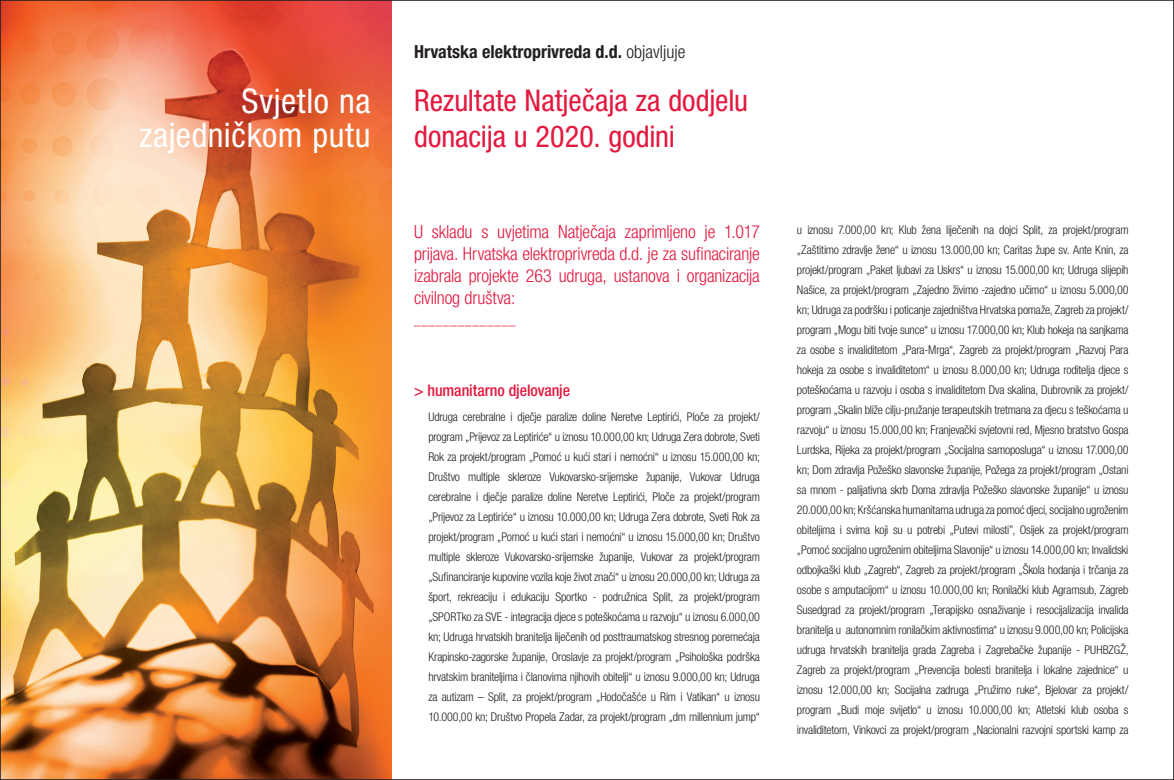
<style>
.page{position:relative;width:1174px;height:780px;background:#fff}
.page>*{position:absolute;margin:0;border:0;box-sizing:border-box;transform-origin:0 0}
.t1{font:condensed 34px "Helvetica Neue LT Pro";letter-spacing:.015em;color:#fff}
.t2{font:condensed 30px/36px "Helvetica Neue LT Pro";color:#e4183e}
.t3{font:300 condensed 18px/22px "Helvetica Neue LT Pro";letter-spacing:-.01em;color:#e4183e;text-align:justify}
.t4{font:700 condensed 18px "Helvetica Neue LT Pro";color:#231f20}
.t5{font:500 condensed 16px "Helvetica Neue LT Pro";letter-spacing:-.005em;color:#e4183e}
.t6{font:300 condensed 12px/20px "Helvetica Neue LT Pro";letter-spacing:-.02em;color:#231f20;text-align:justify}
.t7{font:12px "L Dax";color:#e4183e}
.s1{font-weight:300}
</style>
<div class="page">
<img style="left:2px;top:2px;width:389px;height:776px">
<p class="t1" style="left:241px;top:82px;width:131px">Svjetlo na</p>
<p class="t1" style="left:139px;top:116px;width:233px">zajedničkom putu</p>
<p class="t4" style="left:414px;top:41px;width:273px">Hrvatska elektroprivreda d.d. <span class="s1">objavljuje</span></p>
<p class="t2" style="left:414px;top:82px;width:335px">Rezultate Natječaja za dodjelu donacija u 2020. godini</p>
<p class="t3" style="left:414px;top:221px;width:347px">U skladu s uvjetima Natječaja zaprimljeno je 1.017 prijava. Hrvatska elektroprivreda d.d. je za sufinaciranje izabrala projekte 263 udruga, ustanova i organizacija civilnog društva:</p>
<p class="t7" style="left:414px;top:313px;width:103px">______________</p>
<p class="t5" style="left:414px;top:380px;width:158px">&gt; humanitarno djelovanje</p>
<p class="t6" style="left:428px;top:407px;width:333px">Udruga cerebralne i dječje paralize doline Neretve Leptirići, Ploče za projekt/ program „Prijevoz za Leptiriće“ u iznosu 10.000,00 kn; Udruga Zera dobrote, Sveti Rok za projekt/program „Pomoć u kući stari i nemoćni“ u iznosu 15.000,00 kn; Društvo multiple skleroze Vukovarsko-srijemske županije, Vukovar Udruga cerebralne i dječje paralize doline Neretve Leptirići, Ploče za projekt/program „Prijevoz za Leptiriće“ u iznosu 10.000,00 kn; Udruga Zera dobrote, Sveti Rok za projekt/program „Pomoć u kući stari i nemoćni“ u iznosu 15.000,00 kn; Društvo multiple skleroze Vukovarsko-srijemske županije, Vukovar za projekt/program „Sufinanciranje kupovine vozila koje život znači“ u iznosu 20.000,00 kn; Udruga za šport, rekreaciju i edukaciju Sportko - podružnica Split, za projekt/program „SPORTko za SVE - integracija djece s poteškoćama u razvoju“ u iznosu 6.000,00 kn; Udruga hrvatskih branitelja liječenih od posttraumatskog stresnog poremećaja Krapinsko-zagorske županije, Oroslavje za projekt/program „Psihološka podrška hrvatskim braniteljima i članovima njihovih obitelji“ u iznosu 9.000,00 kn; Udruga za autizam – Split, za projekt/program „Hodočašće u Rim i Vatikan“ u iznosu 10.000,00 kn; Društvo Propela Zadar, za projekt/program „dm millennium jump“</p>
<p class="t6" style="left:797px;top:220px;width:333px">u iznosu 7.000,00 kn; Klub žena liječenih na dojci Split, za projekt/program „Zaštitimo zdravlje žene“ u iznosu 13.000,00 kn; Caritas župe sv. Ante Knin, za projekt/program „Paket ljubavi za Uskrs“ u iznosu 15.000,00 kn; Udruga slijepih Našice, za projekt/program „Zajedno živimo -zajedno učimo“ u iznosu 5.000,00 kn; Udruga za podršku i poticanje zajedništva Hrvatska pomaže, Zagreb za projekt/ program „Mogu biti tvoje sunce“ u iznosu 17.000,00 kn; Klub hokeja na sanjkama za osobe s invaliditetom „Para-Mrga“, Zagreb za projekt/program „Razvoj Para hokeja za osobe s invaliditetom“ u iznosu 8.000,00 kn; Udruga roditelja djece s poteškoćama u razvoju i osoba s invaliditetom Dva skalina, Dubrovnik za projekt/ program „Skalin bliže cilju-pružanje terapeutskih tretmana za djecu s teškoćama u razvoju“ u iznosu 15.000,00 kn; Franjevački svjetovni red, Mjesno bratstvo Gospa Lurdska, Rijeka za projekt/program „Socijalna samoposluga“ u iznosu 17.000,00 kn; Dom zdravlja Požeško slavonske županije, Požega za projekt/program „Ostani sa mnom - palijativna skrb Doma zdravlja Požeško slavonske županije“ u iznosu 20.000,00 kn; Kršćanska humanitarna udruga za pomoć djeci, socijalno ugroženim obiteljima i svima koji su u potrebi „Putevi milosti”, Osijek za projekt/program „Pomoć socijalno ugroženim obiteljima Slavonije“ u iznosu 14.000,00 kn; Invalidski odbojkaški klub „Zagreb“, Zagreb za projekt/program „Škola hodanja i trčanja za osobe s amputacijom“ u iznosu 10.000,00 kn; Ronilački klub Agramsub, Zagreb Susedgrad za projekt/program „Terapijsko osnaživanje i resocijalizacija invalida branitelja u autonomnim ronilačkim aktivnostima“ u iznosu 9.000,00 kn; Policijska udruga hrvatskih branitelja grada Zagreba i Zagrebačke županije - PUHBZGŽ, Zagreb za projekt/program „Prevencija bolesti branitelja i lokalne zajednice“ u iznosu 12.000,00 kn; Socijalna zadruga „Pružimo ruke“, Bjelovar za projekt/ program „Budi moje svijetlo“ u iznosu 10.000,00 kn; Atletski klub osoba s invaliditetom, Vinkovci za projekt/program „Nacionalni razvojni sportski kamp za</p>
</div>
